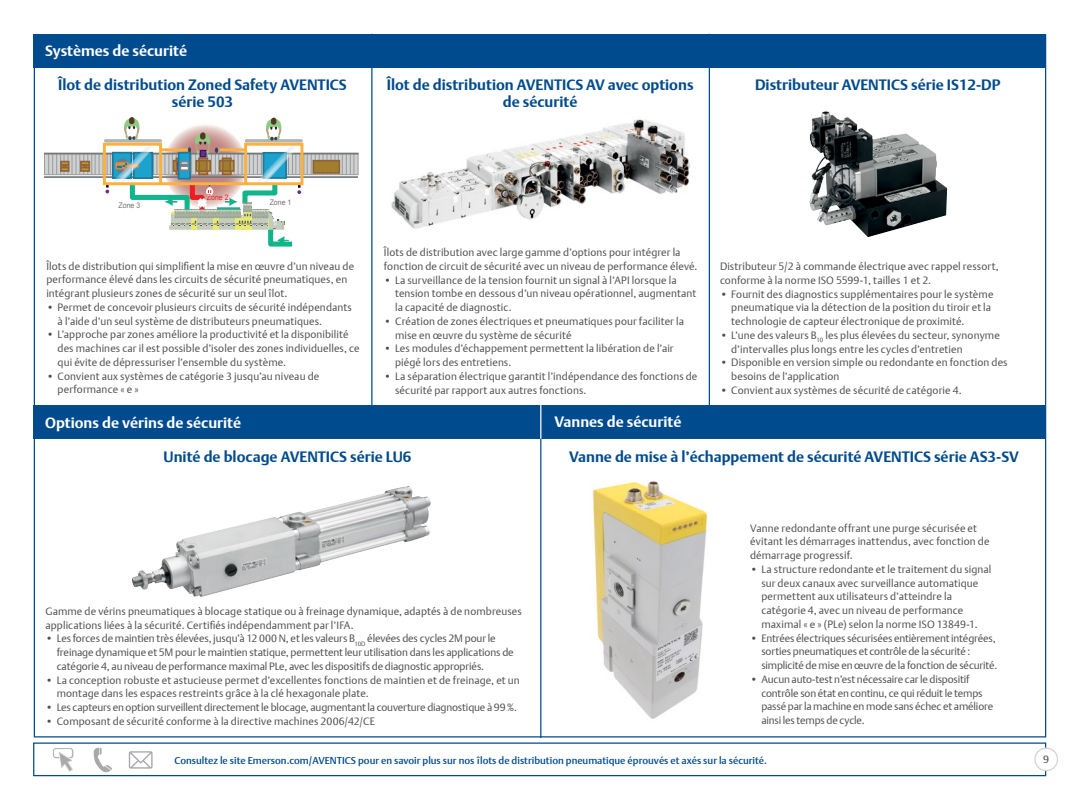
<style>
.page{position:relative;width:1080px;height:810px;background:#fff}
.page>*{position:absolute;margin:0;border:0;box-sizing:border-box;transform-origin:0 0}
.t1{font:700 15px/16.2px "DTL Argo T";color:#004b8d;text-align:center}
.t2{font:700 15px "DTL Argo T";color:#fff}
.SMALLEST{font:300 10.62px/13.8px "DTL Argo T";letter-spacing:.01em;color:#4d4d4f}
.SMALLEST-2{font:300 10.62px/13.8px "DTL Argo T";letter-spacing:-.015em;color:#4d4d4f}
.SMALLEST-3{font:300 10.62px/13.8px "DTL Argo T";letter-spacing:-.01em;color:#4d4d4f}
.SMALLEST-4{font:10.62px "DTL Argo T";color:#4d4d4f}
.t3{font:500 10px "DTL Argo T";color:#004b8d}
.t4{font:7.62px "Arial";color:#6f7274;scale:.91 1}
.t5{font:7.62px "Arial";color:#ed1d24;scale:.91 1}
</style>
<div class="page">
<svg style="left:94px;top:748px;width:18px;height:24px"></svg>
<svg style="left:129px;top:751px;width:24px;height:18px"></svg>
<svg style="left:53px;top:748px;width:21px;height:24px"></svg>
<div style="left:33px;top:742px;width:1013px;height:34px;border:1px solid #004b8d"></div>
<div style="left:34px;top:34px;width:1012px;height:34px;background:#004b8d"></div>
<div style="left:34px;top:405px;width:1012px;height:34px;background:#004b8d"></div>
<hr style="left:371px;top:34px;width:1px;height:380px;background:#004b8d">
<hr style="left:709px;top:34px;width:1px;height:380px;background:#004b8d">
<svg style="left:823px;top:111px;width:125px;height:126px"></svg>
<img style="left:809px;top:112px;width:15px;height:110px">
<hr style="left:540px;top:415px;width:1px;height:323px;background:#004b8d">
<hr style="left:540px;top:404px;width:1px;height:35px;background:#fff">
<img style="left:132px;top:486px;width:298px;height:111px">
<img style="left:391px;top:119px;width:300px;height:110px">
<hr style="left:44px;top:176px;width:314px;height:2px;background:#74787a">
<hr style="left:44px;top:153px;width:314px;height:2px;background:#74787a">
<svg style="left:48px;top:117px;width:306px;height:130px"></svg>
<div style="left:1035px;top:748px;width:23px;height:23px;background:#fff;border-radius:50%"></div>
<div style="left:1034px;top:747px;width:24px;height:24px;border:1px solid #d1d3d4;border-radius:50%"></div>
<img style="left:592px;top:481px;width:116px;height:238px">
<p class="t2" style="left:45px;top:42px;width:144px">Systèmes de sécurité</p>
<p class="t1" style="left:58px;top:77px;width:290px">Îlot de distribution Zoned Safety AVENTICS série 503</p>
<p class="t1" style="left:755px;top:77px;width:247px">Distributeur AVENTICS série IS12-DP</p>
<p class="t1" style="left:387px;top:77px;width:308px">Îlot de distribution AVENTICS AV avec options de sécurité</p>
<p class="t4" style="left:119px;top:200px;width:25px">Zone 3</p>
<p class="t5" style="left:207px;top:192px;width:25px">Zone 2</p>
<p class="t4" style="left:270px;top:197px;width:25px">Zone 1</p>
<p class="SMALLEST" style="left:46px;top:259px;width:309px">Îlots de distribution qui simplifient la mise en œuvre d’un niveau de performance élevé dans les circuits de sécurité pneumatiques, en intégrant plusieurs zones de sécurité sur un seul îlot.</p>
<p class="SMALLEST" style="left:58px;top:300px;width:296px;text-indent:-11px">• Permet de concevoir plusieurs circuits de sécurité indépendants à l’aide d’un seul système de distributeurs pneumatiques.</p>
<p class="SMALLEST" style="left:58px;top:328px;width:304px;text-indent:-11px">• L’approche par zones améliore la productivité et la disponibilité des machines car il est possible d’isoler des zones individuelles, ce qui évite de dépressuriser l’ensemble du système.</p>
<p class="SMALLEST" style="left:58px;top:369px;width:263px;text-indent:-11px">• Convient aux systèmes de catégorie 3 jusqu’au niveau de performance « e »</p>
<p class="t2" style="left:45px;top:413px;width:198px">Options de vérins de sécurité</p>
<p class="SMALLEST" style="left:384px;top:245px;width:315px">Îlots de distribution avec large gamme d’options pour intégrer la fonction de circuit de sécurité avec un niveau de performance élevé.</p>
<p class="SMALLEST" style="left:395px;top:273px;width:303px;text-indent:-11px">• La surveillance de la tension fournit un signal à l’API lorsque la tension tombe en dessous d’un niveau opérationnel, augmentant la capacité de diagnostic.</p>
<p class="SMALLEST" style="left:395px;top:314px;width:290px;text-indent:-11px">• Création de zones électriques et pneumatiques pour faciliter la mise en œuvre du système de sécurité</p>
<p class="SMALLEST" style="left:395px;top:342px;width:280px;text-indent:-11px">• Les modules d’échappement permettent la libération de l’air piégé lors des entretiens.</p>
<p class="SMALLEST" style="left:395px;top:369px;width:304px;text-indent:-11px">• La séparation électrique garantit l’indépendance des fonctions de sécurité par rapport aux autres fonctions.</p>
<p class="t2" style="left:554px;top:413px;width:129px">Vannes de sécurité</p>
<p class="SMALLEST" style="left:720px;top:259px;width:280px">Distributeur 5/2 à commande électrique avec rappel ressort, conforme à la norme ISO 5599-1, tailles 1 et 2.</p>
<p class="SMALLEST" style="left:731px;top:287px;width:264px;text-indent:-11px">• Fournit des diagnostics supplémentaires pour le système pneumatique via la détection de la position du tiroir et la technologie de capteur électronique de proximité.</p>
<p class="SMALLEST" style="left:731px;top:328px;width:270px;text-indent:-11px">• L’une des valeurs B<sub>10</sub> les plus élevées du secteur, synonyme d’intervalles plus longs entre les cycles d’entretien</p>
<p class="SMALLEST" style="left:731px;top:356px;width:278px;text-indent:-11px">• Disponible en version simple ou redondante en fonction des besoins de l’application</p>
<p class="SMALLEST" style="left:720px;top:383px;width:243px">• Convient aux systèmes de sécurité de catégorie 4.</p>
<p class="t1" style="left:164px;top:448px;width:249px">Unité de blocage AVENTICS série LU6</p>
<p class="SMALLEST" style="left:45px;top:604px;width:478px">Gamme de vérins pneumatiques à blocage statique ou à freinage dynamique, adaptés à de nombreuses applications liées à la sécurité. Certifiés indépendamment par l’IFA.</p>
<p class="SMALLEST-3" style="left:57px;top:632px;width:459px;text-indent:-11px">• Les forces de maintien très élevées, jusqu’à 12 000 N, et les valeurs B<sub>10D</sub> élevées des cycles 2M pour le freinage dynamique et 5M pour le maintien statique, permettent leur utilisation dans les applications de catégorie 4, au niveau de performance maximal PLe, avec les dispositifs de diagnostic appropriés.</p>
<p class="SMALLEST" style="left:57px;top:673px;width:465px;text-indent:-11px">• La conception robuste et astucieuse permet d’excellentes fonctions de maintien et de freinage, et un montage dans les espaces restreints grâce à la clé hexagonale plate.</p>
<p class="SMALLEST-2" style="left:45px;top:700px;width:473px">• Les capteurs en option surveillent directement le blocage, augmentant la couverture diagnostique à 99 %.</p>
<p class="SMALLEST" style="left:45px;top:714px;width:331px">• Composant de sécurité conforme à la directive machines 2006/42/CE</p>
<p class="t1" style="left:569px;top:448px;width:451px">Vanne de mise à l’échappement de sécurité AVENTICS série AS3-SV</p>
<p class="SMALLEST" style="left:750px;top:521px;width:241px">Vanne redondante offrant une purge sécurisée et évitant les démarrages inattendus, avec fonction de démarrage progressif.</p>
<p class="SMALLEST" style="left:761px;top:562px;width:231px;text-indent:-11px">• La structure redondante et le traitement du signal sur deux canaux avec surveillance automatique permettent aux utilisateurs d’atteindre la catégorie 4, avec un niveau de performance maximal « e » (PLe) selon la norme ISO 13849-1.</p>
<p class="SMALLEST-2" style="left:761px;top:631px;width:237px;text-indent:-11px">• Entrées électriques sécurisées entièrement intégrées, sorties pneumatiques et contrôle de la sécurité : simplicité de mise en œuvre de la fonction de sécurité.</p>
<p class="SMALLEST-2" style="left:761px;top:672px;width:233px;text-indent:-11px">• Aucun auto-test n’est nécessaire car le dispositif contrôle son état en continu, ce qui réduit le temps passé par la machine en mode sans échec et améliore ainsi les temps de cycle.</p>
<p class="t3" style="left:174px;top:754px;width:594px">Consultez le site Emerson.com/AVENTICS pour en savoir plus sur nos îlots de distribution pneumatique éprouvés et axés sur la sécurité.</p>
<p class="SMALLEST-4" style="left:1043px;top:753px;width:7px">9</p>
</div>
